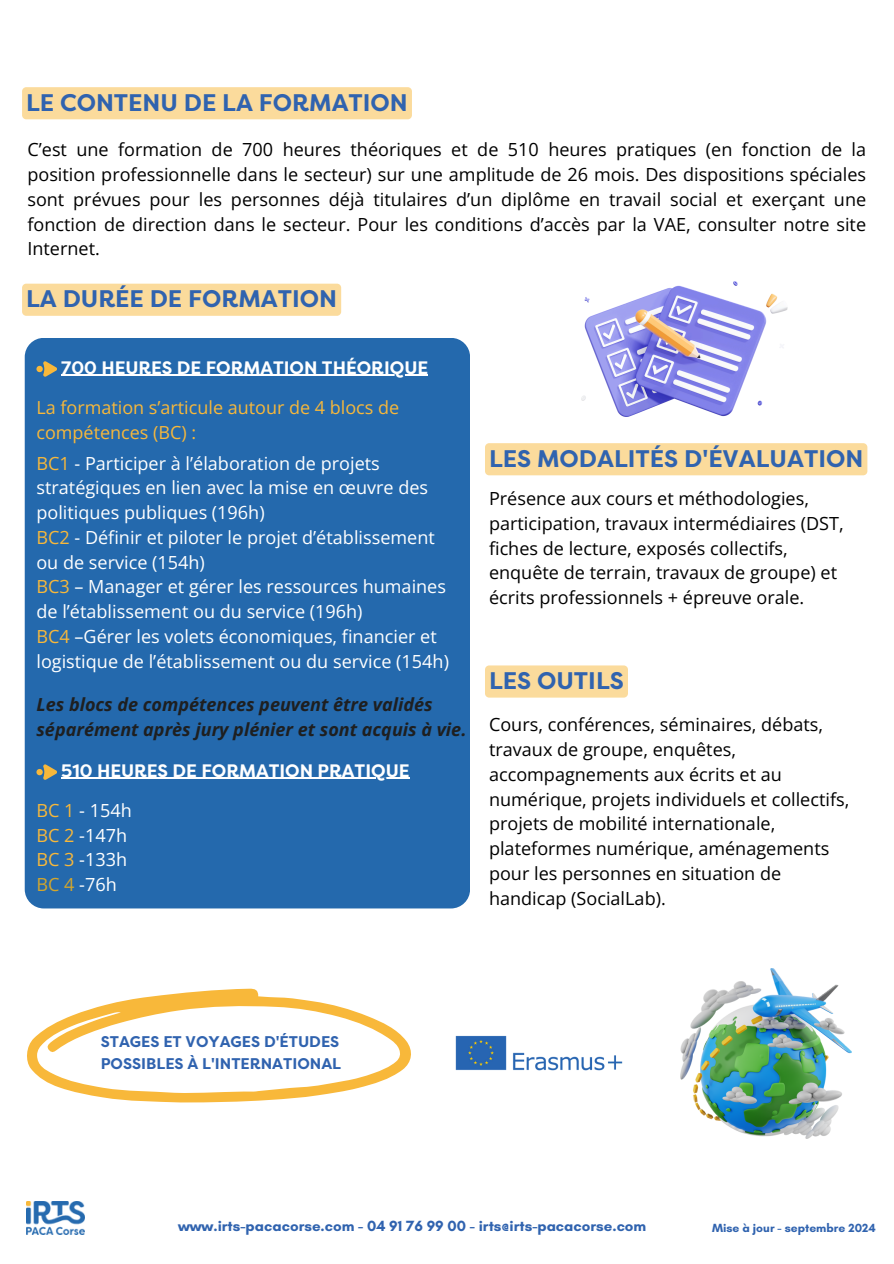
<style>
.page{position:relative;width:894px;height:1264px;background:#fff}
.page>*{position:absolute;margin:0;border:0;box-sizing:border-box;transform-origin:0 0}
.t1{font:700 24px "Filson Pro";color:#3063af}
.t2{font:18px/24.8px "Open Sans";color:#000}
.t3{font:18px/24.8px "Open Sans";color:#fff}
.t4{font:italic 700 18px/24.8px "Open Sans";color:#1e1f20}
.t5{font:700 18px "Filson Pro";color:#fff}
.t6{font:18px/24.8px "Open Sans";color:#f8b83a}
.t7{font:700 15.45px/21.3px "Filson Pro";color:#3063af}
.t8{font:700 15px "Glacial Indifference";color:#3063af}
.t9{font:700 12px "Glacial Indifference";color:#3063af}
.s1{color:#f8b83a}
.s2{color:#d3a62c}
</style>
<div class="page">
<div style="left:25px;top:338px;width:445px;height:570px;background:#2469ad;border-radius:19px"></div>
<img style="left:581px;top:281px;width:206px;height:135px">
<img style="left:455px;top:1035px;width:168px;height:36px">
<img style="left:680px;top:968px;width:171px;height:170px">
<svg style="left:27px;top:988px;width:384px;height:114px"></svg>
<svg style="left:36px;top:361px;width:21px;height:16px"></svg>
<svg style="left:36px;top:764px;width:21px;height:16px"></svg>
<div style="left:485px;top:665px;width:142px;height:32px;background:#fbdb9c;border-radius:4px"></div>
<div style="left:22px;top:87px;width:390px;height:32px;background:#fbdb9c;border-radius:4px"></div>
<hr style="left:61px;top:374px;width:367px;height:2px;background:#fff">
<div style="left:485px;top:443px;width:382px;height:32px;background:#fbdb9c;border-radius:4px"></div>
<div style="left:22px;top:284px;width:319px;height:32px;background:#fbdb9c;border-radius:4px"></div>
<hr style="left:61px;top:777px;width:348px;height:1px;background:#fff">
<img style="left:26px;top:1201px;width:59px;height:33px">
<h4 class="t1" style="left:26px;top:89px;width:383px">LE CONTENU DE LA FORMATION</h4>
<p class="t2" style="left:27px;top:137px;width:840px;text-align:justify">C’est une formation de 700 heures théoriques et de 510 heures pratiques (en fonction de la position professionnelle dans le secteur) sur une amplitude de 26 mois. Des dispositions spéciales sont prévues pour les personnes déjà titulaires d’un diplôme en travail social et exerçant une fonction de direction dans le secteur. Pour les conditions d’accès par la VAE, consulter notre site Internet.</p>
<h4 class="t1" style="left:26px;top:285px;width:312px">LA DURÉE DE FORMATION</h4>
<h2 class="t5" style="left:61px;top:357px;width:368px">700 HEURES DE FORMATION THÉORIQUE</h2>
<h3 class="t6" style="left:36px;top:394px;width:364px">La formation s’articule autour de 4 blocs de compétences (BC) :</h3>
<p class="t3" style="left:36px;top:450px;width:414px"><span class="s1">BC1</span> - Participer à l’élaboration de projets stratégiques en lien avec la mise en œuvre des politiques publiques (196h)<br><span class="s1">BC2</span> - Définir et piloter le projet d’établissement ou de service (154h)<br><span class="s1">BC3</span> – Manager et gérer les ressources humaines de l’établissement ou du service (196h)<br><span class="s1">BC4</span> –Gérer les volets économiques, financier et logistique de l’établissement ou du service (154h)</p>
<h1 class="t4" style="left:36px;top:692px;width:431px">Les blocs de compétences peuvent être validés séparément après jury plénier et sont acquis à vie.</h1>
<p class="t5" style="left:61px;top:760px;width:349px">510 HEURES DE FORMATION PRATIQUE</p>
<h4 class="t3" style="left:36px;top:797px;width:97px"><span class="s1">BC 1</span> - 154h<br><span class="s1">BC 2</span> -147h<br><span class="s1">BC 3</span> -133h<br><span class="s2">BC 4</span> -76h</h4>
<h1 class="t1" style="left:489px;top:444px;width:376px">LES MODALITÉS D'ÉVALUATION</h1>
<h4 class="t2" style="left:489px;top:485px;width:356px">Présence aux cours et méthodologies, participation, travaux intermédiaires (DST, fiches de lecture, exposés collectifs, enquête de terrain, travaux de groupe) et écrits professionnels + épreuve orale.</h4>
<p class="t1" style="left:489px;top:667px;width:136px">LES OUTILS</p>
<h2 class="t2" style="left:489px;top:712px;width:362px">Cours, conférences, séminaires, débats, travaux de groupe, enquêtes, accompagnements aux écrits et au numérique, projets individuels et collectifs, projets de mobilité internationale, plateformes numérique, aménagements pour les personnes en situation de handicap (SocialLab).</h2>
<h4 class="t7" style="left:101px;top:1031px;width:242px">STAGES ET VOYAGES D'ÉTUDES<br>POSSIBLES À L'INTERNATIONAL</h4>
<p class="t8" style="left:178px;top:1216px;width:469px">www.irts-pacacorse.com - 04 91 76 99 00 - irts@irts-pacacorse.com</p>
<p class="t9" style="left:711px;top:1220px;width:165px">Mise à jour - septembre 2024</p>
</div>
